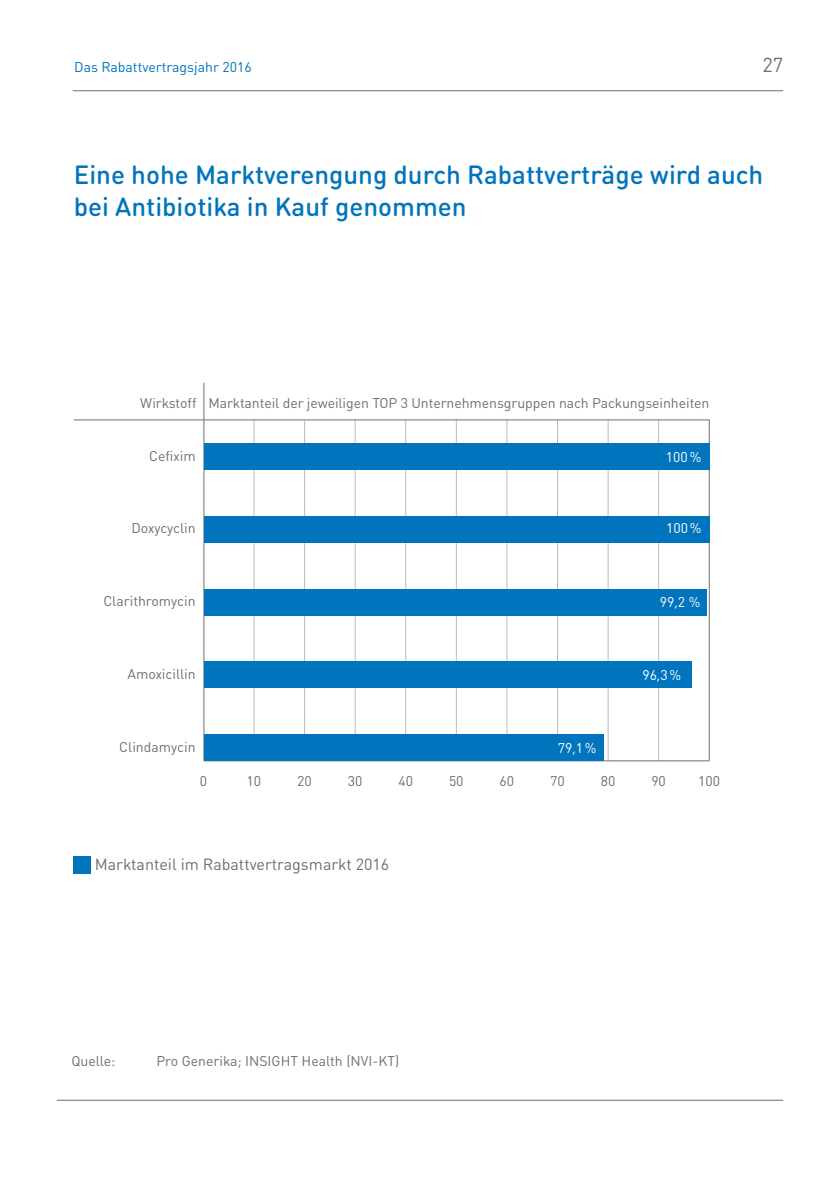
<style>
.page{position:relative;width:840px;height:1191px;background:#fff}
.page>*{position:absolute;margin:0;border:0;box-sizing:border-box;transform-origin:0 0}
.t1{font:500 26px/32px "DIN Round OT";color:#0074bc}
.t2{font:20px "DIN Round OT";color:#706f6f}
.t3{font:16px "DIN Round OT";color:#706f6f}
.t4{font:14px "DIN Round OT";color:#706f6f}
.t5{font:14px "DIN Round OT";color:#0074bc}
.t6{font:14px "DIN Round OT";color:#fff}
</style>
<div class="page">
<hr style="left:57px;top:1100px;width:725px;height:1px;background:#706f6f">
<hr style="left:73px;top:90px;width:709px;height:1px;background:#706f6f">
<div style="left:74px;top:856px;width:17px;height:17px;background:#0074bc"></div>
<hr style="left:607px;top:420px;width:1px;height:340px;background:#bcbcbc">
<hr style="left:658px;top:420px;width:1px;height:340px;background:#bcbcbc">
<hr style="left:253px;top:420px;width:1px;height:340px;background:#bcbcbc">
<hr style="left:304px;top:420px;width:1px;height:340px;background:#bcbcbc">
<hr style="left:354px;top:420px;width:1px;height:340px;background:#bcbcbc">
<hr style="left:405px;top:420px;width:1px;height:340px;background:#bcbcbc">
<hr style="left:455px;top:420px;width:1px;height:340px;background:#bcbcbc">
<hr style="left:506px;top:420px;width:1px;height:340px;background:#bcbcbc">
<hr style="left:557px;top:420px;width:1px;height:340px;background:#bcbcbc">
<hr style="left:203px;top:383px;width:1px;height:377px;background:#706f6f">
<hr style="left:74px;top:419px;width:635px;height:1px;background:#706f6f">
<hr style="left:203px;top:760px;width:506px;height:1px;background:#706f6f">
<hr style="left:708px;top:420px;width:1px;height:340px;background:#706f6f">
<div style="left:204px;top:661px;width:486px;height:27px;background:#0074bc"></div>
<div style="left:204px;top:516px;width:505px;height:26px;background:#0074bc"></div>
<div style="left:204px;top:588px;width:502px;height:27px;background:#0074bc"></div>
<div style="left:204px;top:734px;width:399px;height:27px;background:#0074bc"></div>
<div style="left:204px;top:443px;width:504px;height:26px;background:#0074bc"></div>
<p class="t5" style="left:74px;top:58px;width:179px">Das Rabattvertragsjahr 2016</p>
<h2 class="t2" style="left:761px;top:52px;width:22px">27</h2>
<h1 class="t1" style="left:74px;top:158px;width:690px">Eine hohe Marktverengung durch Rabattverträge wird auch bei Antibiotika in Kauf genommen</h1>
<p class="t4" style="left:140px;top:394px;width:570px">Wirkstoff Marktanteil der jeweiligen TOP 3 Unternehmensgruppen nach Packungseinheiten</p>
<p class="t4" style="left:149px;top:447px;width:48px">Cefixim</p>
<p class="t6" style="left:665px;top:448px;width:37px">100%</p>
<p class="t4" style="left:131px;top:519px;width:66px">Doxycyclin</p>
<p class="t6" style="left:665px;top:519px;width:37px">100%</p>
<p class="t4" style="left:103px;top:592px;width:94px">Clarithromycin</p>
<p class="t6" style="left:659px;top:593px;width:42px">99,2 %</p>
<p class="t4" style="left:127px;top:665px;width:70px">Amoxicillin</p>
<p class="t6" style="left:642px;top:666px;width:40px">96,3%</p>
<p class="t4" style="left:119px;top:738px;width:78px">Clindamycin</p>
<p class="t6" style="left:557px;top:739px;width:40px">79,1%</p>
<p class="t4" style="left:200px;top:772px;width:9px">0</p>
<p class="t4" style="left:246px;top:772px;width:16px">10</p>
<p class="t4" style="left:297px;top:772px;width:16px">20</p>
<p class="t4" style="left:347px;top:772px;width:16px">30</p>
<p class="t4" style="left:398px;top:772px;width:16px">40</p>
<p class="t4" style="left:449px;top:772px;width:16px">50</p>
<p class="t4" style="left:499px;top:772px;width:16px">60</p>
<p class="t4" style="left:550px;top:772px;width:16px">70</p>
<p class="t4" style="left:600px;top:772px;width:16px">80</p>
<p class="t4" style="left:651px;top:772px;width:16px">90</p>
<p class="t4" style="left:697px;top:772px;width:23px">100</p>
<p class="t3" style="left:95px;top:854px;width:296px">Marktanteil im Rabattvertragsmarkt 2016</p>
<p class="t4" style="left:71px;top:1052px;width:45px">Quelle:</p>
<p class="t4" style="left:156px;top:1052px;width:244px">Pro Generika; INSIGHT Health (NVI-KT)</p>
</div>
